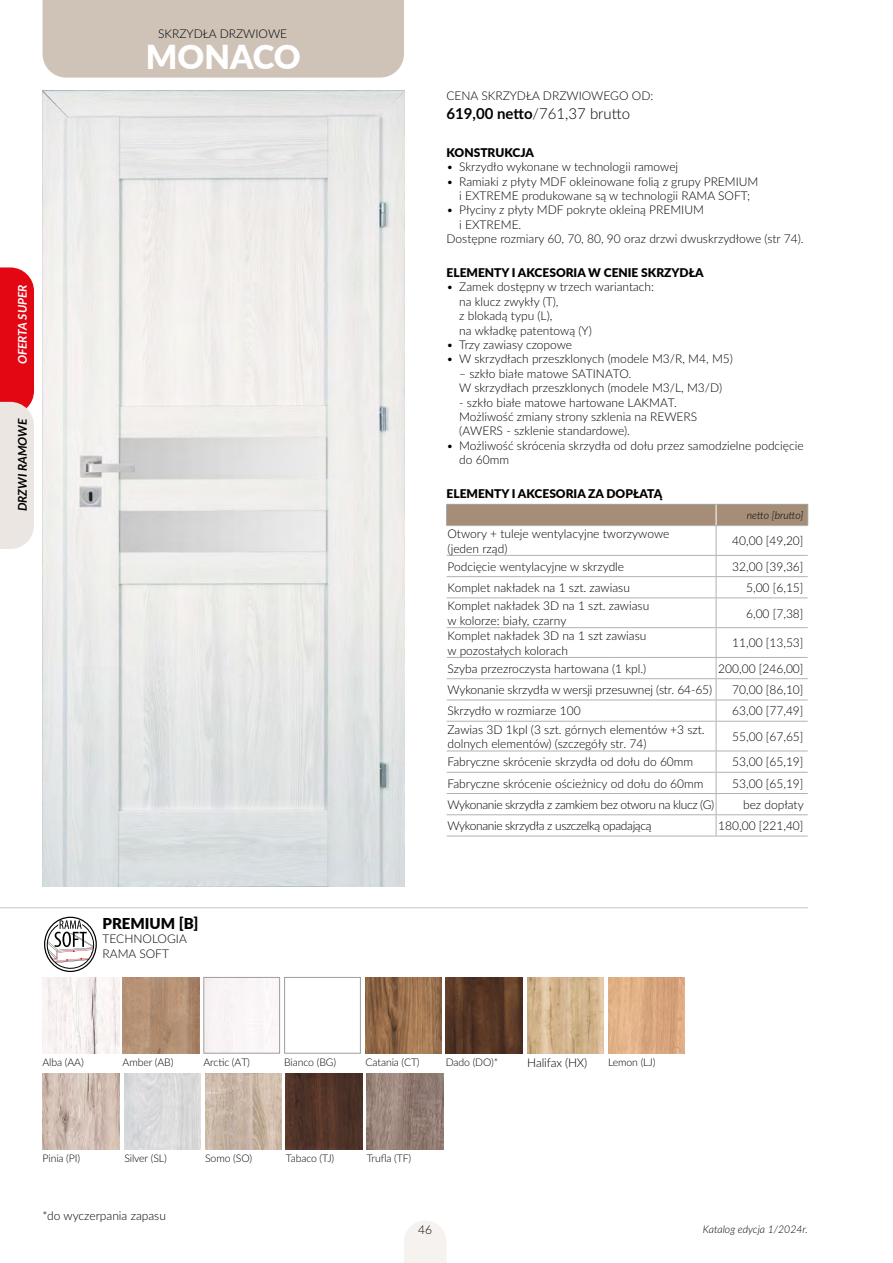
<style>
.page{position:relative;width:893px;height:1263px;background:#fff}
.page>*{position:absolute;margin:0;border:0;box-sizing:border-box;transform-origin:0 0}
.t1{font:900 33px "Lato";color:#fff}
.t2{font:300 15px "Lato";color:#000}
.t3{font:900 15px "Lato";color:#000}
.t4{font:300 12px/14.4px "Lato";color:#000}
.t5{font:300 12px "Lato";letter-spacing:-.03em;color:#000}
.t6{font:900 12px "Lato";color:#000}
.t7{font:italic 700 12px "Lato";color:#fff}
.t8{font:italic 700 12px "Lato";color:#000}
.t9{font:300 10.5px "Lato";letter-spacing:-.01em;color:#000}
.t10{font:italic 300 10.5px "Lato";color:#000}
.s1{font-weight:700}
</style>
<div class="page">
<svg style="left:446px;top:504px;width:362px;height:332px"></svg>
<hr style="left:447px;top:836px;width:269px;height:1px;background:#b3b2b2">
<hr style="left:716px;top:836px;width:92px;height:1px;background:#b3b2b2">
<hr style="left:447px;top:793px;width:269px;height:1px;background:#b3b2b2">
<hr style="left:716px;top:793px;width:92px;height:1px;background:#b3b2b2">
<hr style="left:447px;top:814px;width:269px;height:1px;background:#b3b2b2">
<hr style="left:716px;top:814px;width:92px;height:1px;background:#b3b2b2">
<div style="left:43px;top:0;width:361px;height:78px;background:#cfc2b7"></div>
<hr style="left:0;top:907px;width:808px;height:1px;background:#c6c6c6">
<svg style="left:44px;top:918px;width:53px;height:54px"></svg>
<div style="left:44px;top:917px;width:53px;height:55px;border:1px solid #000;border-radius:50%"></div>
<img style="left:43px;top:90px;width:361px;height:797px">
<img style="left:123px;top:977px;width:76px;height:76px">
<img style="left:367px;top:1073px;width:76px;height:76px">
<img style="left:205px;top:1073px;width:77px;height:76px">
<img style="left:43px;top:1073px;width:76px;height:76px">
<img style="left:446px;top:977px;width:76px;height:76px">
<div style="left:203px;top:977px;width:77px;height:76px;border:1px solid #9d9d9c"></div>
<div style="left:284px;top:977px;width:77px;height:76px;background:#fff;border:1px solid #9d9d9c"></div>
<img style="left:124px;top:1073px;width:77px;height:76px">
<img style="left:286px;top:1073px;width:76px;height:76px">
<img style="left:608px;top:977px;width:77px;height:76px">
<img style="left:43px;top:977px;width:76px;height:76px">
<img style="left:365px;top:977px;width:77px;height:76px">
<img style="left:527px;top:977px;width:77px;height:76px">
<svg style="left:0;top:267px;width:34px;height:282px;background:#e77d81"></svg>
<svg style="left:404px;top:1221px;width:42px;height:42px"></svg>
<p class="t7" style="left:13px;top:364px;width:81px;rotate:-90deg">OFERTA SUPER</p>
<p class="t8" style="left:13px;top:511px;width:94px;rotate:-90deg">DRZWI RAMOWE</p>
<p class="t4" style="left:158px;top:26px;width:131px">SKRZYDŁA DRZWIOWE</p>
<h1 class="t1" style="left:146px;top:32px;width:156px">MONACO</h1>
<p class="t3" style="left:103px;top:912px;width:98px">PREMIUM [B]</p>
<p class="t4" style="left:103px;top:931px;width:86px">TECHNOLOGIA<br>RAMA SOFT</p>
<p class="t4" style="left:446px;top:88px;width:208px">CENA SKRZYDŁA DRZWIOWEGO OD:</p>
<p class="t2" style="left:446px;top:103px;width:185px"><span class="s1">619,00 netto</span>/761,37 brutto</p>
<p class="t6" style="left:446px;top:143px;width:89px">KONSTRUKCJA</p>
<p class="t4" style="left:446px;top:159px;width:233px">• Skrzydło wykonane w technologii ramowej</p>
<p class="t4" style="left:446px;top:174px;width:314px;text-align:center">• Ramiaki z płyty MDF okleinowane folią z grupy PREMIUM i EXTREME produkowane są w technologii RAMA SOFT;</p>
<p class="t4" style="left:446px;top:202px;width:259px">• Płyciny z płyty MDF pokryte okleiną PREMIUM</p>
<p class="t4" style="left:459px;top:217px;width:64px">i EXTREME.</p>
<p class="t4" style="left:446px;top:231px;width:359px">Dostępne rozmiary 60, 70, 80, 90 oraz drzwi dwuskrzydłowe (str 74).</p>
<p class="t6" style="left:446px;top:264px;width:259px">ELEMENTY I AKCESORIA W CENIE SKRZYDŁA</p>
<p class="t4" style="left:459px;top:279px;width:196px;text-indent:-13px">• Zamek dostępny w trzech wariantach: na klucz zwykły (T),<br>z blokadą typu (L),<br>na wkładkę patentową (Y)</p>
<p class="t4" style="left:446px;top:337px;width:127px">• Trzy zawiasy czopowe</p>
<p class="t4" style="left:446px;top:351px;width:288px">• W skrzydłach przeszklonych (modele M3/R, M4, M5)</p>
<p class="t4" style="left:459px;top:366px;width:264px">– szkło białe matowe SATINATO.<br>W skrzydłach przeszklonych (modele M3/L, M3/D)</p>
<p class="t4" style="left:459px;top:395px;width:240px">- szkło białe matowe hartowane LAKMAT.<br>Możliwość zmiany strony szklenia na REWERS (AWERS - szklenie standardowe).</p>
<p class="t4" style="left:459px;top:438px;width:346px;text-indent:-13px">• Możliwość skrócenia skrzydła od dołu przez samodzielne podcięcie do 60mm</p>
<p class="t6" style="left:446px;top:485px;width:217px">ELEMENTY I AKCESORIA ZA DOPŁATĄ</p>
<p class="t10" style="left:747px;top:508px;width:58px">netto [brutto]</p>
<p class="t4" style="left:447px;top:526px;width:223px">Otwory + tuleje wentylacyjne tworzywowe (jeden rząd)</p>
<p class="t4" style="left:732px;top:533px;width:73px">40,00 [49,20]</p>
<p class="t4" style="left:447px;top:559px;width:178px">Podcięcie wentylacyjne w skrzydle</p>
<p class="t4" style="left:732px;top:559px;width:73px">32,00 [39,36]</p>
<p class="t4" style="left:447px;top:580px;width:184px">Komplet nakładek na 1 szt. zawiasu</p>
<p class="t4" style="left:746px;top:580px;width:59px">5,00 [6,15]</p>
<p class="t4" style="left:447px;top:598px;width:203px">Komplet nakładek 3D na 1 szt. zawiasu w kolorze: biały, czarny</p>
<p class="t4" style="left:746px;top:606px;width:59px">6,00 [7,38]</p>
<p class="t4" style="left:447px;top:628px;width:200px">Komplet nakładek 3D na 1 szt zawiasu w pozostałych kolorach</p>
<p class="t4" style="left:732px;top:635px;width:73px">11,00 [13,53]</p>
<p class="t4" style="left:447px;top:661px;width:200px">Szyba przezroczysta hartowana (1 kpl.)</p>
<p class="t4" style="left:718px;top:661px;width:87px">200,00 [246,00]</p>
<p class="t4" style="left:447px;top:682px;width:266px">Wykonanie skrzydła w wersji przesuwnej (str. 64-65)</p>
<p class="t4" style="left:732px;top:682px;width:73px">70,00 [86,10]</p>
<p class="t4" style="left:447px;top:703px;width:135px">Skrzydło w rozmiarze 100</p>
<p class="t4" style="left:732px;top:703px;width:73px">63,00 [77,49]</p>
<p class="t4" style="left:447px;top:722px;width:259px">Zawias 3D 1kpl (3 szt. górnych elementów +3 szt. dolnych elementów) (szczegóły str. 74)</p>
<p class="t4" style="left:732px;top:729px;width:73px">55,00 [67,65]</p>
<p class="t4" style="left:447px;top:754px;width:247px">Fabryczne skrócenie skrzydła od dołu do 60mm</p>
<p class="t4" style="left:732px;top:754px;width:73px">53,00 [65,19]</p>
<p class="t4" style="left:447px;top:776px;width:258px">Fabryczne skrócenie ościeżnicy od dołu do 60mm</p>
<p class="t4" style="left:732px;top:776px;width:73px">53,00 [65,19]</p>
<p class="t5" style="left:447px;top:796px;width:268px">Wykonanie skrzydła z zamkiem bez otworu na klucz (G)</p>
<p class="t4" style="left:743px;top:797px;width:62px">bez dopłaty</p>
<p class="t5" style="left:447px;top:818px;width:205px">Wykonanie skrzydła z uszczelką opadającą</p>
<p class="t4" style="left:718px;top:818px;width:87px">180,00 [221,40]</p>
<p class="t9" style="left:43px;top:1055px;width:43px">Alba (AA)</p>
<p class="t9" style="left:366px;top:1055px;width:56px">Catania (CT)</p>
<p class="t9" style="left:446px;top:1055px;width:54px">Dado (DO)*</p>
<p class="t4" style="left:527px;top:1055px;width:62px">Halifax (HX)</p>
<p class="t9" style="left:608px;top:1055px;width:49px">Lemon (LJ)</p>
<p class="t9" style="left:203px;top:1055px;width:48px">Arctic (AT)</p>
<p class="t9" style="left:284px;top:1055px;width:53px">Bianco (BG)</p>
<p class="t9" style="left:123px;top:1055px;width:52px">Amber (AB)</p>
<p class="t9" style="left:205px;top:1151px;width:48px">Somo (SO)</p>
<p class="t9" style="left:43px;top:1151px;width:39px">Pinia (PI)</p>
<p class="t9" style="left:124px;top:1151px;width:44px">Silver (SL)</p>
<p class="t9" style="left:367px;top:1151px;width:46px">Trufla (TF)</p>
<p class="t9" style="left:286px;top:1151px;width:50px">Tabaco (TJ)</p>
<p class="t4" style="left:43px;top:1208px;width:125px">*do wyczerpania zapasu</p>
<p class="t4" style="left:418px;top:1222px;width:15px">46</p>
<p class="t10" style="left:703px;top:1222px;width:107px">Katalog edycja 1/2024r.</p>
</div>
